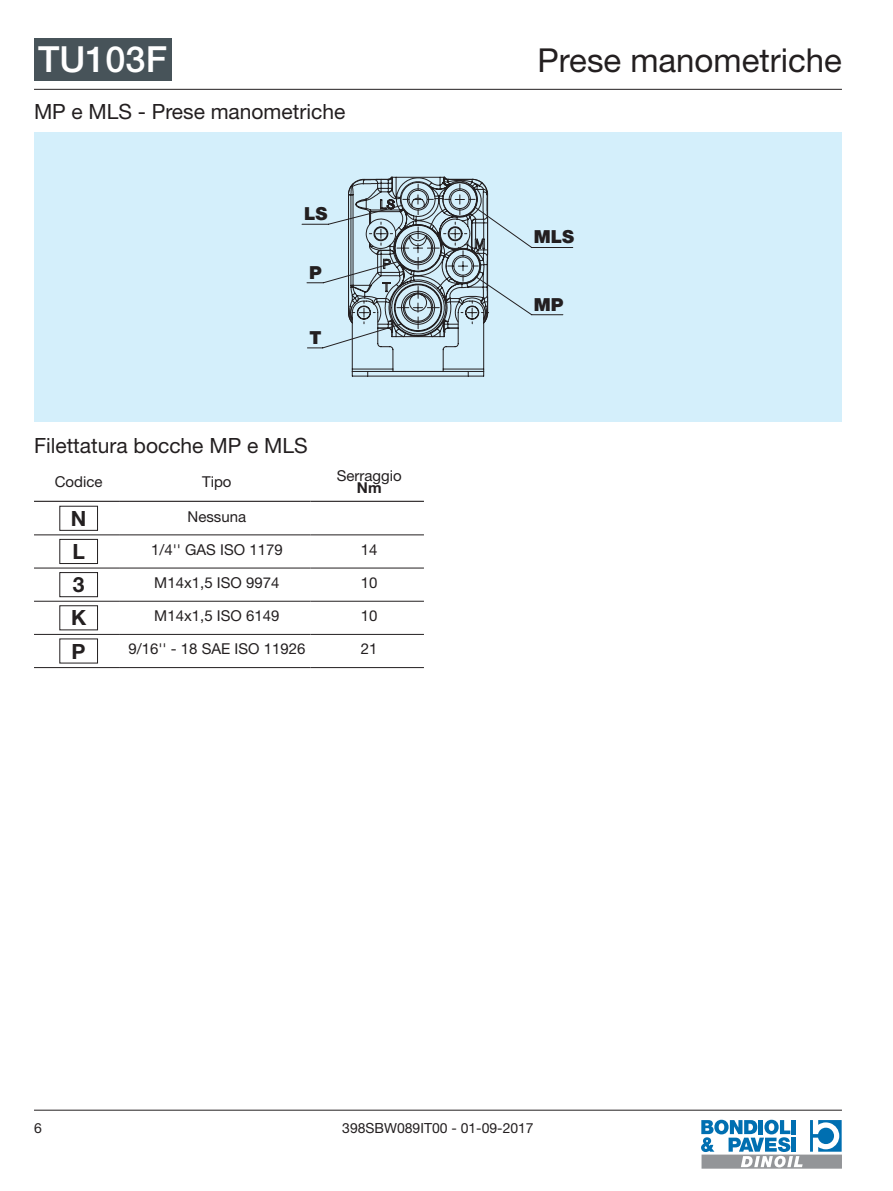
<style>
.page{position:relative;width:893px;height:1191px;background:#fff}
.page>*{position:absolute;margin:0;border:0;box-sizing:border-box;transform-origin:0 0}
.t1{font:500 36px "Helvetica Neue LT Std";color:#fff}
.t2{font:33px "Helvetica Neue LT Std";color:#231f20}
.box_modulo{font:21px "Helvetica Neue LT Std";color:#231f20}
.box_modulo-2{font:700 21px "Helvetica Neue LT Std";color:#231f20}
.box_modulo-3{font:900 18px "Helvetica Neue LT Std";color:#231f20}
.box_modulo-4{font:15px/12px "Helvetica Neue LT Std";color:#231f20;text-align:center}
.t3{font:13.95px "Helvetica Neue LT Std";color:#231f20}
.s1{font-weight:700}
</style>
<div class="page">
<hr style="left:34px;top:89px;width:808px;height:1px;background:#231f20">
<hr style="left:34px;top:1109px;width:808px;height:1px;background:#231f20">
<svg style="left:701px;top:1119px;width:141px;height:49px"></svg>
<div style="left:34px;top:38px;width:138px;height:43px;background:#475359"></div>
<div style="left:34px;top:132px;width:808px;height:289px;background:#d4effb"></div>
<svg style="left:302px;top:177px;width:271px;height:199px"></svg>
<hr style="left:34px;top:534px;width:85px;height:1px;background:#231f20">
<hr style="left:119px;top:534px;width:191px;height:1px;background:#231f20">
<hr style="left:310px;top:534px;width:114px;height:1px;background:#231f20">
<hr style="left:34px;top:568px;width:85px;height:1px;background:#231f20">
<hr style="left:119px;top:568px;width:191px;height:1px;background:#231f20">
<hr style="left:310px;top:568px;width:114px;height:1px;background:#231f20">
<hr style="left:34px;top:601px;width:85px;height:1px;background:#231f20">
<hr style="left:119px;top:601px;width:191px;height:1px;background:#231f20">
<hr style="left:310px;top:601px;width:114px;height:1px;background:#231f20">
<hr style="left:34px;top:634px;width:85px;height:1px;background:#231f20">
<hr style="left:119px;top:634px;width:191px;height:1px;background:#231f20">
<hr style="left:310px;top:634px;width:114px;height:1px;background:#231f20">
<hr style="left:34px;top:667px;width:85px;height:1px;background:#231f20">
<hr style="left:119px;top:667px;width:191px;height:1px;background:#231f20">
<hr style="left:310px;top:667px;width:114px;height:1px;background:#231f20">
<hr style="left:34px;top:501px;width:85px;height:1px;background:#231f20">
<hr style="left:119px;top:501px;width:191px;height:1px;background:#231f20">
<hr style="left:310px;top:501px;width:114px;height:1px;background:#231f20">
<div style="left:60px;top:539px;width:38px;height:25px;border:1px solid #231f20"></div>
<div style="left:60px;top:572px;width:38px;height:25px;border:1px solid #231f20"></div>
<div style="left:60px;top:605px;width:38px;height:25px;border:1px solid #231f20"></div>
<h1 class="t1" style="left:38px;top:38px;width:130px">TU103F</h1>
<h2 class="t2" style="left:537px;top:41px;width:306px">Prese manometriche</h2>
<p class="box_modulo" style="left:34px;top:99px;width:313px">MP e MLS - Prese manometriche</p>
<p class="box_modulo-3" style="left:304px;top:203px;width:25px">LS</p>
<p class="box_modulo-3" style="left:309px;top:261px;width:14px">P</p>
<p class="box_modulo-3" style="left:310px;top:326px;width:14px">T</p>
<p class="box_modulo" style="left:34px;top:433px;width:275px">Filettatura bocche MP e MLS</p>
<p class="box_modulo-4" style="left:55px;top:475px;width:49px">Codice</p>
<p class="box_modulo-4" style="left:202px;top:475px;width:31px">Tipo</p>
<p class="box_modulo-4" style="left:337px;top:469px;width:66px">Serraggio<br><span class="s1">Nm</span></p>
<p class="box_modulo-2" style="left:71px;top:505px;width:17px">N</p>
<p class="box_modulo-4" style="left:188px;top:510px;width:60px">Nessuna</p>
<p class="box_modulo-2" style="left:72px;top:538px;width:14px">L</p>
<p class="box_modulo-4" style="left:151px;top:543px;width:133px">1/4'' GAS ISO 1179</p>
<p class="box_modulo-4" style="left:361px;top:543px;width:18px">14</p>
<p class="box_modulo-2" style="left:73px;top:571px;width:13px">3</p>
<p class="box_modulo-4" style="left:154px;top:576px;width:127px">M14x1,5 ISO 9974</p>
<p class="box_modulo-4" style="left:361px;top:576px;width:18px">10</p>
<p class="box_modulo-2" style="left:71px;top:605px;width:17px">K</p>
<p class="box_modulo-4" style="left:154px;top:609px;width:127px">M14x1,5 ISO 6149</p>
<p class="box_modulo-4" style="left:361px;top:609px;width:18px">10</p>
<p class="box_modulo-2" style="left:72px;top:638px;width:16px">P</p>
<p class="box_modulo-4" style="left:128px;top:642px;width:179px">9/16'' - 18 SAE ISO 11926</p>
<p class="box_modulo-4" style="left:361px;top:642px;width:18px">21</p>
<p class="box_modulo-3" style="left:534px;top:226px;width:42px">MLS</p>
<p class="box_modulo-3" style="left:534px;top:293px;width:31px">MP</p>
<p class="t3" style="left:34px;top:1119px;width:9px">6</p>
<p class="t3" style="left:342px;top:1119px;width:193px">398SBW089IT00 - 01-09-2017</p>
</div>
